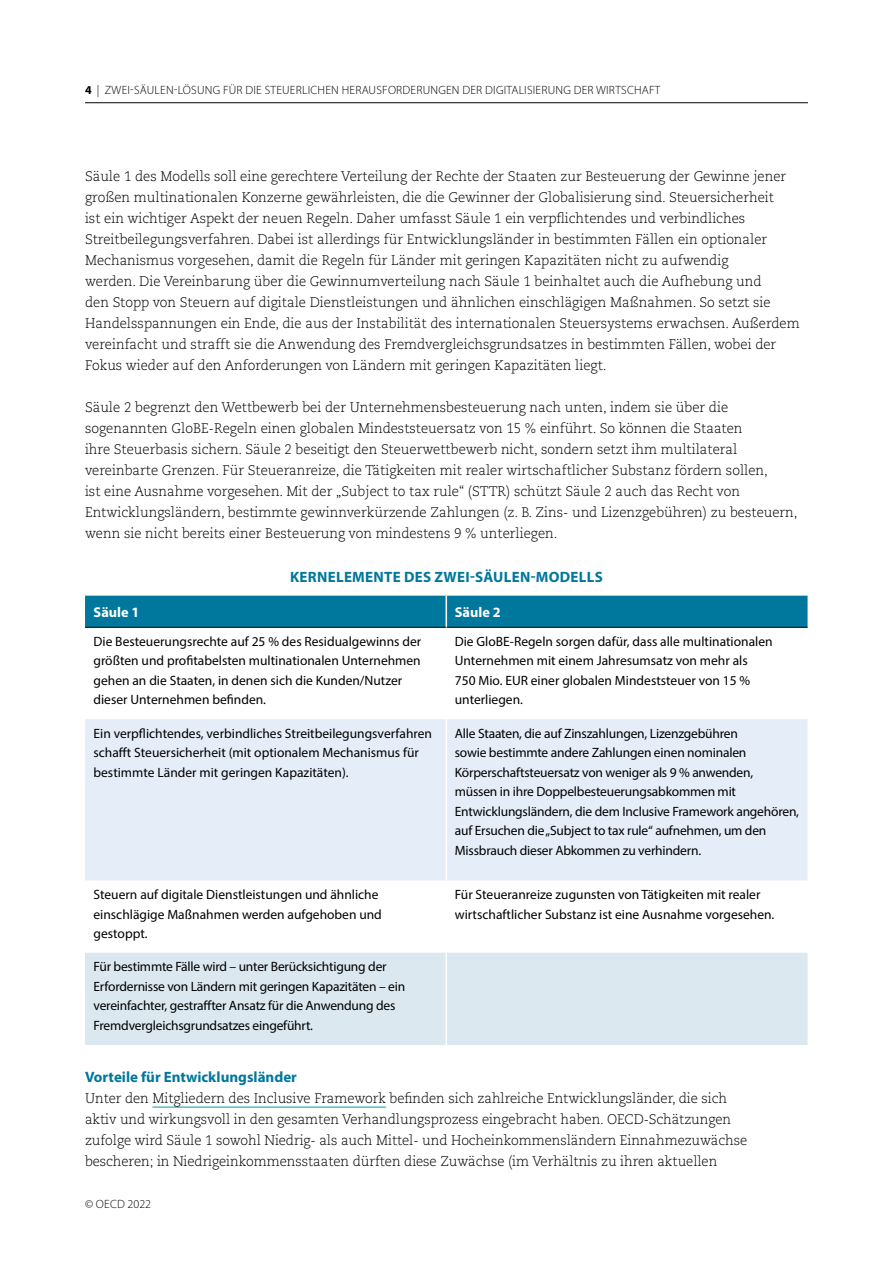
<style>
.page{position:relative;width:893px;height:1263px;background:#fff}
.page>*{position:absolute;margin:0;border:0;box-sizing:border-box;transform-origin:0 0}
.t1{font:700 15px "Myriad Pro";letter-spacing:.02em;color:#00779d}
.t2{font:700 15px "Myriad Pro";color:#00779d}
.t3{font:700 14.25px "Myriad Pro";color:#fff}
.t4{font:300 13.8px/21px "Caecilia LT Pro 45";color:#000;scale:.96 1}
.t5{font:13.5px/19.5px "Myriad Pro";color:#000}
.t6{font:300 12px "Myriad Pro";letter-spacing:.02em;color:#000}
.s1{font-weight:700}
</style>
<div class="page">
<hr style="left:85px;top:102px;width:723px;height:1px;background:#000">
<div style="left:85px;top:596px;width:722px;height:31px;background:#00779d"></div>
<div style="left:85px;top:719px;width:722px;height:161px;background:#e5edf9"></div>
<div style="left:85px;top:953px;width:722px;height:92px;background:#dbe8f0"></div>
<hr style="left:446px;top:596px;width:1px;height:31px;background:#fff">
<hr style="left:85px;top:627px;width:361px;height:1px;background:#000">
<hr style="left:446px;top:627px;width:361px;height:1px;background:#000">
<hr style="left:446px;top:627px;width:1px;height:92px;background:#fff">
<hr style="left:446px;top:719px;width:1px;height:161px;background:#fff">
<hr style="left:446px;top:953px;width:1px;height:92px;background:#fff">
<hr style="left:152px;top:1107px;width:234px;height:1px;background:#009cb4">
<p class="t6" style="left:85px;top:83px;width:577px"><span class="s1">4</span> | ZWEI-SÄULEN-LÖSUNG FÜR DIE STEUERLICHEN HERAUSFORDERUNGEN DER DIGITALISIERUNG DER WIRTSCHAFT</p>
<p class="t4" style="left:85px;top:165px;width:746px">Säule 1 des Modells soll eine gerechtere Verteilung der Rechte der Staaten zur Besteuerung der Gewinne jener großen multinationalen Konzerne gewährleisten, die die Gewinner der Globalisierung sind. Steuersicherheit<br>ist ein wichtiger Aspekt der neuen Regeln. Daher umfasst Säule 1 ein verpflichtendes und verbindliches Streitbeilegungsverfahren. Dabei ist allerdings für Entwicklungsländer in bestimmten Fällen ein optionaler Mechanismus vorgesehen, damit die Regeln für Länder mit geringen Kapazitäten nicht zu aufwendig<br>werden. Die Vereinbarung über die Gewinnumverteilung nach Säule 1 beinhaltet auch die Aufhebung und<br>den Stopp von Steuern auf digitale Dienstleistungen und ähnlichen einschlägigen Maßnahmen. So setzt sie Handelsspannungen ein Ende, die aus der Instabilität des internationalen Steuersystems erwachsen. Außerdem vereinfacht und strafft sie die Anwendung des Fremdvergleichsgrundsatzes in bestimmten Fällen, wobei der Fokus wieder auf den Anforderungen von Ländern mit geringen Kapazitäten liegt.</p>
<p class="t4" style="left:85px;top:396px;width:744px">Säule 2 begrenzt den Wettbewerb bei der Unternehmensbesteuerung nach unten, indem sie über die sogenannten GloBE-Regeln einen globalen Mindeststeuersatz von 15 % einführt. So können die Staaten<br>ihre Steuerbasis sichern. Säule 2 beseitigt den Steuerwettbewerb nicht, sondern setzt ihm multilateral vereinbarte Grenzen. Für Steueranreize, die Tätigkeiten mit realer wirtschaftlicher Substanz fördern sollen,<br>ist eine Ausnahme vorgesehen. Mit der „Subject to tax rule“ (STTR) schützt Säule 2 auch das Recht von Entwicklungsländern, bestimmte gewinnverkürzende Zahlungen (z. B. Zins- und Lizenzgebühren) zu besteuern, wenn sie nicht bereits einer Besteuerung von mindestens 9 % unterliegen.</p>
<p class="t1" style="left:290px;top:567px;width:314px">KERNELEMENTE DES ZWEI-SÄULEN-MODELLS</p>
<p class="t3" style="left:94px;top:603px;width:47px">Säule 1</p>
<p class="t3" style="left:455px;top:603px;width:47px">Säule 2</p>
<p class="t5" style="left:94px;top:631px;width:329px">Die Besteuerungsrechte auf 25 % des Residualgewinns der größten und profitabelsten multinationalen Unternehmen gehen an die Staaten, in denen sich die Kunden/Nutzer dieser Unternehmen befinden.</p>
<p class="t5" style="left:455px;top:631px;width:319px">Die GloBE-Regeln sorgen dafür, dass alle multinationalen Unternehmen mit einem Jahresumsatz von mehr als<br>750 Mio. EUR einer globalen Mindeststeuer von 15 % unterliegen.</p>
<p class="t5" style="left:94px;top:723px;width:340px">Ein verpflichtendes, verbindliches Streitbeilegungsverfahren schafft Steuersicherheit (mit optionalem Mechanismus für bestimmte Länder mit geringen Kapazitäten).</p>
<p class="t5" style="left:455px;top:723px;width:346px">Alle Staaten, die auf Zinszahlungen, Lizenzgebühren<br>sowie bestimmte andere Zahlungen einen nominalen Körperschaftsteuersatz von weniger als 9 % anwenden, müssen in ihre Doppelbesteuerungsabkommen mit Entwicklungsländern, die dem Inclusive Framework angehören, auf Ersuchen die „Subject to tax rule“ aufnehmen, um den Missbrauch dieser Abkommen zu verhindern.</p>
<p class="t5" style="left:94px;top:884px;width:290px">Steuern auf digitale Dienstleistungen und ähnliche einschlägige Maßnahmen werden aufgehoben und gestoppt.</p>
<p class="t5" style="left:455px;top:884px;width:321px">Für Steueranreize zugunsten von Tätigkeiten mit realer wirtschaftlicher Substanz ist eine Ausnahme vorgesehen.</p>
<p class="t5" style="left:94px;top:957px;width:313px">Für bestimmte Fälle wird – unter Berücksichtigung der Erfordernisse von Ländern mit geringen Kapazitäten – ein vereinfachter, gestraffter Ansatz für die Anwendung des Fremdvergleichsgrundsatzes eingeführt.</p>
<p class="t2" style="left:85px;top:1067px;width:213px">Vorteile für Entwicklungsländer</p>
<p class="t4" style="left:85px;top:1088px;width:691px">Unter den Mitgliedern des Inclusive Framework befinden sich zahlreiche Entwicklungsländer, die sich aktiv und wirkungsvoll in den gesamten Verhandlungsprozess eingebracht haben. OECD-Schätzungen zufolge wird Säule 1 sowohl Niedrig- als auch Mittel- und Hocheinkommensländern Einnahmezuwächse bescheren; in Niedrigeinkommensstaaten dürften diese Zuwächse (im Verhältnis zu ihren aktuellen</p>
<p class="t6" style="left:85px;top:1197px;width:68px">© OECD 2022</p>
</div>
